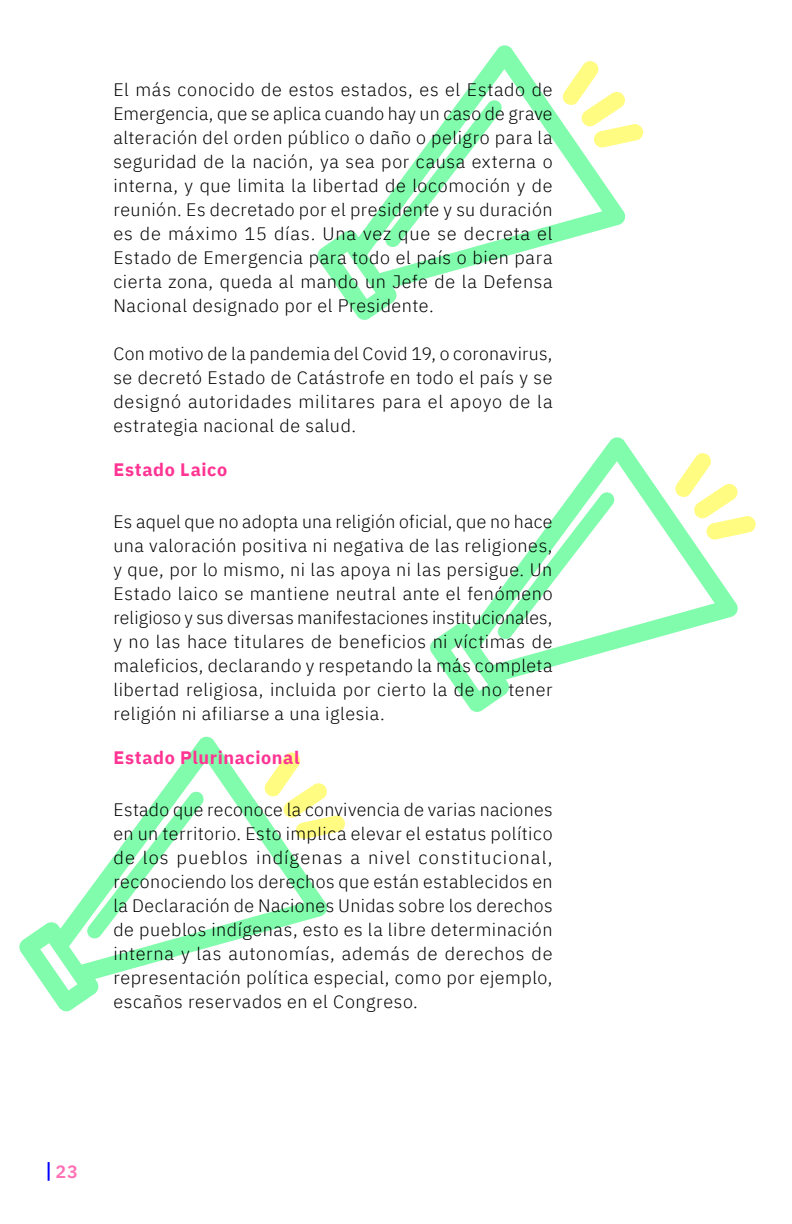
<style>
.page{position:relative;width:792px;height:1224px;background:#fff}
.page>*{position:absolute;margin:0;border:0;box-sizing:border-box;transform-origin:0 0}
.t1{font:300 18px/24px "IBM Plex Sans";letter-spacing:.035em;color:#000;text-align:justify}
.t2{font:700 18px "IBM Plex Sans";letter-spacing:.035em;color:#ff3493}
.t3{font:600 18px "IBM Plex Sans";color:#ff71b4}
</style>
<div class="page">
<svg style="left:48px;top:1162px;width:2px;height:19px"></svg>
<svg style="left:317px;top:45px;width:309px;height:275px"></svg>
<svg style="left:384px;top:99px;width:119px;height:148px"></svg>
<svg style="left:562px;top:60px;width:81px;height:88px"></svg>
<svg style="left:430px;top:437px;width:308px;height:275px"></svg>
<svg style="left:497px;top:491px;width:118px;height:148px"></svg>
<svg style="left:674px;top:452px;width:82px;height:88px"></svg>
<svg style="left:19px;top:737px;width:308px;height:274px"></svg>
<svg style="left:86px;top:791px;width:119px;height:147px"></svg>
<svg style="left:264px;top:751px;width:81px;height:89px"></svg>
<p class="t1" style="left:113px;top:76px;width:441px">El más conocido de estos estados, es el Estado de Emergencia, que se aplica cuando hay un caso de grave alteración del orden público o daño o peligro para la seguridad de la nación, ya sea por causa externa o interna, y que limita la libertad de locomoción y de reunión. Es decretado por el presidente y su duración es de máximo 15 días. Una vez que se decreta el Estado de Emergencia para todo el país o bien para cierta zona, queda al mando un Jefe de la Defensa Nacional designado por el Presidente.</p>
<p class="t1" style="left:113px;top:340px;width:441px">Con motivo de la pandemia del Covid 19, o coronavirus, se decretó Estado de Catástrofe en todo el país y se designó autoridades militares para el apoyo de la estrategia nacional de salud.</p>
<p class="t2" style="left:113px;top:455px;width:115px">Estado Laico</p>
<p class="t1" style="left:113px;top:508px;width:441px">Es aquel que no adopta una religión oficial, que no hace una valoración positiva ni negativa de las religiones, y que, por lo mismo, ni las apoya ni las persigue. Un Estado laico se mantiene neutral ante el fenómeno religioso y sus diversas manifestaciones institucionales, y no las hace titulares de beneficios ni víctimas de maleficios, declarando y respetando la más completa libertad religiosa, incluida por cierto la de no tener religión ni afiliarse a una iglesia.</p>
<p class="t2" style="left:113px;top:743px;width:188px">Estado Plurinacional</p>
<p class="t1" style="left:113px;top:796px;width:441px">Estado que reconoce la convivencia de varias naciones en un territorio. Esto implica elevar el estatus político de los pueblos indígenas a nivel constitucional, reconociendo los derechos que están establecidos en la Declaración de Naciones Unidas sobre los derechos de pueblos indígenas, esto es la libre determinación interna y las autonomías, además de derechos de representación política especial, como por ejemplo, escaños reservados en el Congreso.</p>
<p class="t3" style="left:56px;top:1158px;width:24px">23</p>
</div>
